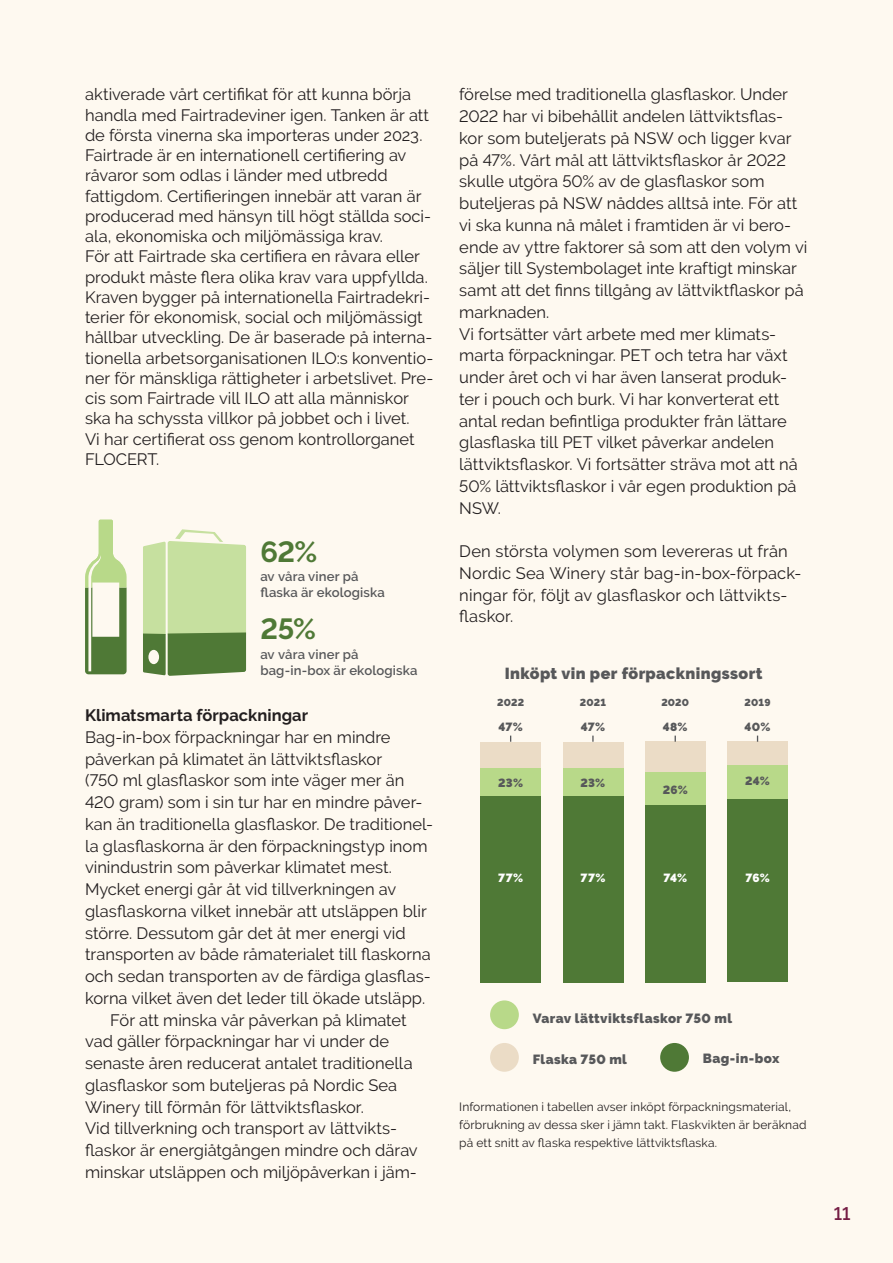
<style>
.page{position:relative;width:893px;height:1263px;background:#fef9f0}
.page>*{position:absolute;margin:0;border:0;box-sizing:border-box;transform-origin:0 0}
.t1{font:700 29.1px "Raleway";color:#4f7936}
.t2{font:600 18px "Raleway";color:#751d44}
.t3{font:16.5px/21.8px "Raleway";color:#231f20}
.t4{font:700 16.5px "Raleway";color:#231f20}
.t5{font:900 15.9px "Raleway";letter-spacing:.025em;color:#57585a}
.t6{font:900 13.2px "Raleway";letter-spacing:.035em;color:#57585a}
.t7{font:600 13.05px/15.8px "Raleway";letter-spacing:.01em;color:#57585a}
.t8{font:12px/18px "Raleway";letter-spacing:.015em;color:#231f20}
.t9{font:900 11.85px "Raleway";letter-spacing:.02em;color:#57585a}
.t10{font:900 11.85px "Raleway";letter-spacing:.015em;color:#fff}
.t11{font:900 10.05px "Raleway";letter-spacing:.015em;color:#57585a}
</style>
<div class="page">
<svg style="left:85px;top:520px;width:42px;height:154px"></svg>
<svg style="left:143px;top:529px;width:103px;height:147px;background:#adc88d"></svg>
<div style="left:727px;top:742px;width:61px;height:57px;background:#b8d989"></div>
<div style="left:727px;top:742px;width:61px;height:23px;background:#ebdcc6"></div>
<div style="left:727px;top:799px;width:61px;height:183px;background:#4f7936"></div>
<div style="left:645px;top:805px;width:60px;height:178px;background:#4f7936"></div>
<div style="left:645px;top:772px;width:60px;height:33px;background:#b8d989"></div>
<div style="left:645px;top:742px;width:60px;height:30px;background:#ebdcc6"></div>
<div style="left:563px;top:796px;width:60px;height:187px;background:#4f7936"></div>
<div style="left:563px;top:767px;width:60px;height:29px;background:#b8d989"></div>
<div style="left:563px;top:742px;width:60px;height:25px;background:#ebdcc6"></div>
<svg style="left:592px;top:736px;width:2px;height:6px"></svg>
<div style="left:481px;top:796px;width:60px;height:187px;background:#4f7936"></div>
<div style="left:481px;top:767px;width:60px;height:29px;background:#b8d989"></div>
<div style="left:481px;top:742px;width:60px;height:25px;background:#ebdcc6"></div>
<div style="left:490px;top:1043px;width:29px;height:29px;background:#ebdcc6;border-radius:50%"></div>
<div style="left:490px;top:1000px;width:29px;height:29px;background:#b8d989;border-radius:50%"></div>
<div style="left:660px;top:1043px;width:29px;height:29px;background:#4f7936;border-radius:50%"></div>
<p class="t3" style="left:85px;top:84px;width:350px;line-height:20.2px">aktiverade vårt certifikat för att kunna börja handla med Fairtradeviner igen. Tanken är att de första vinerna ska importeras under 2023.<br>Fairtrade är en internationell certifiering av råvaror som odlas i länder med utbredd fattigdom. Certifieringen innebär att varan är producerad med hänsyn till högt ställda soci&shy;ala, ekonomiska och miljömässiga krav.<br>För att Fairtrade ska certifiera en råvara eller produkt måste flera olika krav vara uppfyllda.<br>Kraven bygger på internationella Fairtradekri&shy;terier för ekonomisk, social och miljömässigt hållbar utveckling. De är baserade på interna&shy;tionella arbetsorganisationen ILO:s konventio&shy;ner för mänskliga rättigheter i arbetslivet. Pre&shy;cis som Fairtrade vill ILO att alla människor ska ha schyssta villkor på jobbet och i livet.<br>Vi har certifierat oss genom kontrollorganet FLOCERT.</p>
<h1 class="t1" style="left:260px;top:535px;width:58px">62%</h1>
<p class="t7" style="left:260px;top:569px;width:126px">av våra viner på flaska är ekologiska</p>
<h1 class="t1" style="left:260px;top:612px;width:57px">25%</h1>
<p class="t7" style="left:260px;top:646px;width:158px">av våra viner på bag-in-box är ekologiska</p>
<p class="t4" style="left:85px;top:706px;width:225px">Klimatsmarta förpackningar</p>
<p class="t3" style="left:85px;top:726px;width:307px">Bag-in-box förpackningar har en mindre</p>
<p class="t3" style="left:85px;top:748px;width:299px">påverkan på klimatet än lättviktsflaskor</p>
<p class="t3" style="left:85px;top:770px;width:321px">(750 ml glasflaskor som inte väger mer än</p>
<p class="t3" style="left:85px;top:791px;width:339px">420 gram) som i sin tur har en mindre påver-</p>
<p class="t3" style="left:85px;top:813px;width:350px">kan än traditionella glasflaskor. De traditionel-</p>
<p class="t3" style="left:85px;top:835px;width:344px">la glasflaskorna är den förpackningstyp inom</p>
<p class="t3" style="left:85px;top:857px;width:308px">vinindustrin som påverkar klimatet mest.</p>
<p class="t3" style="left:85px;top:878px;width:313px">Mycket energi går åt vid tillverkningen av</p>
<p class="t3" style="left:85px;top:900px;width:343px">glasflaskorna vilket innebär att utsläppen blir</p>
<p class="t3" style="left:85px;top:922px;width:322px">större. Dessutom går det åt mer energi vid</p>
<p class="t3" style="left:85px;top:944px;width:347px">transporten av både råmaterialet till flaskorna</p>
<p class="t3" style="left:85px;top:965px;width:347px">och sedan transporten av de färdiga glasflas-</p>
<p class="t3" style="left:85px;top:987px;width:342px">korna vilket även det leder till ökade utsläpp.</p>
<p class="t3" style="left:110px;top:1009px;width:298px">För att minska vår påverkan på klimatet</p>
<p class="t3" style="left:85px;top:1031px;width:306px">vad gäller förpackningar har vi under de</p>
<p class="t3" style="left:85px;top:1052px;width:329px">senaste åren reducerat antalet traditionella</p>
<p class="t3" style="left:85px;top:1074px;width:314px">glasflaskor som buteljeras på Nordic Sea</p>
<p class="t3" style="left:85px;top:1096px;width:280px">Winery till förmån för lättviktsflaskor.</p>
<p class="t3" style="left:85px;top:1118px;width:313px">Vid tillverkning och transport av lättvikts-</p>
<p class="t3" style="left:85px;top:1139px;width:334px">flaskor är energiåtgången mindre och därav</p>
<p class="t3" style="left:85px;top:1161px;width:333px">minskar utsläppen och miljöpåverkan i jäm-</p>
<p class="t3" style="left:459px;top:84px;width:350px">förelse med traditionella glasflaskor. Under 2022 har vi bibehållit andelen lättviktsflas&shy;kor som buteljerats på NSW och ligger kvar på 47%. Vårt mål att lättviktsflaskor år 2022 skulle utgöra 50% av de glasflaskor som buteljeras på NSW nåddes alltså inte. För att vi ska kunna nå målet i framtiden är vi bero&shy;ende av yttre faktorer så som att den volym vi säljer till Systembolaget inte kraftigt minskar samt att det finns tillgång av lättviktflaskor på marknaden.<br>Vi fortsätter vårt arbete med mer klimats&shy;marta förpackningar. PET och tetra har växt under året och vi har även lanserat produk&shy;ter i pouch och burk. Vi har konverterat ett antal redan befintliga produkter från lättare glasflaska till PET vilket påverkar andelen lättviktsflaskor. Vi fortsätter sträva mot att nå 50% lättviktsflaskor i vår egen produktion på NSW.</p>
<p class="t3" style="left:459px;top:540px;width:344px">Den största volymen som levereras ut från Nordic Sea Winery står bag-in-box-förpack&shy;ningar för, följt av glasflaskor och lättvikts&shy;flaskor.</p>
<p class="t5" style="left:505px;top:664px;width:259px">Inköpt vin per förpackningssort</p>
<p class="t11" style="left:497px;top:697px;width:28px">2022</p>
<p class="t11" style="left:580px;top:697px;width:28px">2021</p>
<p class="t11" style="left:661px;top:697px;width:29px">2020</p>
<p class="t11" style="left:744px;top:697px;width:27px">2019</p>
<p class="t9" style="left:498px;top:720px;width:26px">47%</p>
<p class="t9" style="left:581px;top:720px;width:26px">47%</p>
<p class="t9" style="left:663px;top:720px;width:26px">48%</p>
<p class="t9" style="left:745px;top:720px;width:27px">40%</p>
<p class="t9" style="left:498px;top:776px;width:26px">23%</p>
<p class="t9" style="left:580px;top:776px;width:26px">23%</p>
<p class="t9" style="left:663px;top:782px;width:27px">26%</p>
<p class="t9" style="left:745px;top:774px;width:26px">24%</p>
<p class="t10" style="left:498px;top:871px;width:26px">77%</p>
<p class="t10" style="left:580px;top:871px;width:26px">77%</p>
<p class="t10" style="left:663px;top:871px;width:25px">74%</p>
<p class="t10" style="left:745px;top:871px;width:26px">76%</p>
<p class="t6" style="left:533px;top:1010px;width:201px">Varav lättviktsflaskor 750 ml</p>
<p class="t6" style="left:533px;top:1051px;width:96px">Flaska 750 ml</p>
<p class="t6" style="left:703px;top:1051px;width:78px">Bag-in-box</p>
<p class="t8" style="left:459px;top:1098px;width:349px">Informationen i tabellen avser inköpt förpackningsmaterial, förbrukning av dessa sker i jämn takt. Flaskvikten är beräknad på ett snitt av flaska respektive lättviktsflaska.</p>
<p class="t2" style="left:834px;top:1204px;width:18px">11</p>
</div>
